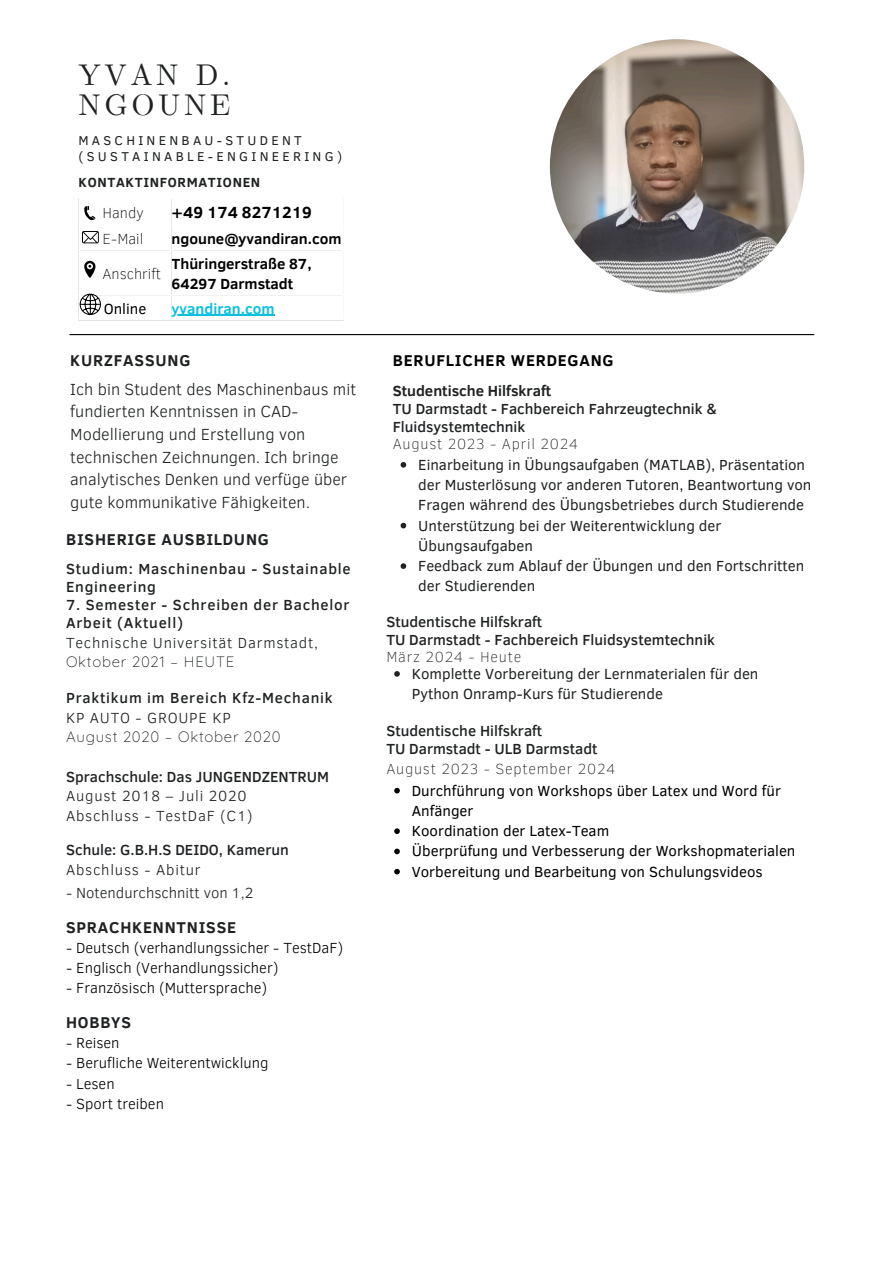
<style>
.page{position:relative;width:894px;height:1264px;background:#fff}
.page>*{position:absolute;margin:0;border:0;box-sizing:border-box;transform-origin:0 0}
.t1{font:29.85px/29.5px "CMU Serif";letter-spacing:.12em;color:#1f2122}
.t2{font:300 16.5px/22.5px "Clear Sans";color:#1f2122}
.t3{font:700 16.5px "Clear Sans";color:#000}
.t4{font:700 16.05px "Clear Sans";letter-spacing:.05em;color:#1f2122}
.t5{font:700 16.05px "Clear Sans";letter-spacing:.05em;color:#000}
.t6{font:15px/20.2px "Clear Sans";color:#1f2122}
.t7{font:500 15px/18px "Clear Sans";color:#1f2122}
.t8{font:15px/20.2px "Clear Sans";color:#000}
.t9{font:300 15px "Clear Sans";color:#000}
.t10{font:300 15px/20.2px "Clear Sans";letter-spacing:.05em;color:#1f2122}
.t11{font:500 15px/18px "Clear Sans";letter-spacing:.055em;color:#1f2122}
.t12{font:100 15px "Clear Sans";letter-spacing:.05em;color:#1f2122}
.t13{font:700 15px "Clear Sans";color:#000}
.t14{font:500 15px/18px "Clear Sans";letter-spacing:.05em;color:#1f2122}
.t15{font:300 15px/19.2px "Quicksand";letter-spacing:.05em;color:#1f2122}
.t16{font:300 15px "Clear Sans";color:#1f2122}
.t17{font:100 15px "Clear Sans";color:#000}
.t18{font:700 15px "Clear Sans";color:#0cc0df}
.t19{font:700 13.5px "Clear Sans";letter-spacing:.05em;color:#1f2122}
.t20{font:13.2px "Clear Sans";letter-spacing:.25em;color:#1f2122}
.s1{font-family:"Quicksand"}
.s2{font-family:"Clear Sans"}
.s3{font-weight:700}
</style>
<div class="page">
<img style="left:549px;top:39px;width:255px;height:254px;border-radius:50%">
<hr style="left:69px;top:334px;width:745px;height:1px;background:#000">
<hr style="left:171px;top:315px;width:103px;height:1px;background:#0cc0df">
<hr style="left:171px;top:199px;width:1px;height:120px;background:#fff">
<svg style="left:84px;top:206px;width:11px;height:14px"></svg>
<svg style="left:82px;top:231px;width:17px;height:12px"></svg>
<svg style="left:84px;top:261px;width:11px;height:17px"></svg>
<svg style="left:80px;top:294px;width:21px;height:21px"></svg>
<svg style="left:400px;top:462px;width:6px;height:5px"></svg>
<svg style="left:400px;top:523px;width:6px;height:5px"></svg>
<svg style="left:400px;top:563px;width:6px;height:6px"></svg>
<svg style="left:394px;top:671px;width:6px;height:5px"></svg>
<svg style="left:394px;top:787px;width:6px;height:6px"></svg>
<svg style="left:394px;top:828px;width:6px;height:6px"></svg>
<svg style="left:394px;top:848px;width:6px;height:6px"></svg>
<svg style="left:394px;top:868px;width:6px;height:6px"></svg>
<p class="t1" style="left:78px;top:62px;width:153px">YVAN D.<br>NGOUNE</p>
<p class="t20" style="left:78px;top:131px;width:225px">MASCHINENBAU-STUDENT</p>
<p class="t20" style="left:78px;top:146px;width:265px">(SUSTAINABLE-ENGINEERING)</p>
<h4 class="t19" style="left:79px;top:173px;width:183px">KONTAKTINFORMATIONEN</h4>
<p class="t17" style="left:102px;top:202px;width:43px">Handy</p>
<p class="t3" style="left:171px;top:200px;width:142px">+49 174 8271219</p>
<h5 class="t17" style="left:102px;top:228px;width:42px">E-Mail</h5>
<p class="t13" style="left:171px;top:228px;width:171px">ngoune@yvandiran.com</p>
<p class="t17" style="left:102px;top:263px;width:60px">Anschrift</p>
<p class="t13" style="left:171px;top:252px;width:141px">Thüringerstraße 87,</p>
<p class="t13" style="left:171px;top:273px;width:123px">64297 Darmstadt</p>
<p class="t8" style="left:104px;top:297px;width:44px">Online</p>
<p class="t18" style="left:171px;top:297px;width:104px">yvandiran.com</p>
<p class="t4" style="left:70px;top:348px;width:122px">KURZFASSUNG</p>
<p class="t2" style="left:70px;top:377px;width:287px">Ich bin Student des Maschinenbaus mit fundierten Kenntnissen in CAD-Modellierung und Erstellung von technischen Zeichnungen. Ich bringe analytisches Denken und verfüge über gute kommunikative Fähigkeiten.</p>
<h4 class="t4" style="left:66px;top:528px;width:204px">BISHERIGE AUSBILDUNG</h4>
<h3 class="t14" style="left:66px;top:559px;width:286px">Studium: Maschinenbau - Sustainable<br>Engineering</h3>
<h3 class="t11" style="left:66px;top:595px;width:285px">7. Semester - Schreiben der Bachelor<br>Arbeit (Aktuell)</h3>
<h4 class="t10" style="left:66px;top:632px;width:253px;line-height:19.2px">Technische Universität Darmstadt,<br><span class="s1">Oktober 2021 – HEUTE</span></h4>
<h3 class="t11" style="left:66px;top:688px;width:268px">Praktikum im Bereich Kfz-Mechanik</h3>
<h4 class="t15" style="left:66px;top:707px;width:216px"><span class="s2">KP AUTO - GROUPE KP<br></span>August 2020 – Oktober 2020</h4>
<h4 class="t7" style="left:66px;top:766px;width:264px">Sprachschule: Das JUNGENDZENTRUM</h4>
<p class="t10" style="left:66px;top:785px;width:188px">August 2018 – Juli 2020<br>Abschluss - TestDaF (C1)</p>
<h4 class="t7" style="left:66px;top:840px;width:224px">Schule: G.B.H.S DEIDO, Kamerun</h4>
<h3 class="t10" style="left:66px;top:858px;width:136px">Abschluss - Abitur</h3>
<p class="t16" style="left:66px;top:881px;width:189px">- Notendurchschnitt von 1,2</p>
<p class="t4" style="left:66px;top:915px;width:171px">SPRACHKENNTNISSE</p>
<p class="t9" style="left:66px;top:936px;width:279px">- Deutsch (verhandlungssicher - TestDaF)</p>
<p class="t9" style="left:66px;top:956px;width:214px">- Englisch (Verhandlungssicher)</p>
<p class="t9" style="left:66px;top:977px;width:203px">- Französisch (Muttersprache)</p>
<h3 class="t4" style="left:66px;top:1010px;width:66px">HOBBYS</h3>
<p class="t9" style="left:66px;top:1031px;width:55px">- Reisen</p>
<p class="t9" style="left:66px;top:1052px;width:204px">- Berufliche Weiterentwicklung</p>
<p class="t9" style="left:66px;top:1072px;width:50px">- Lesen</p>
<p class="t9" style="left:66px;top:1092px;width:99px">- Sport treiben</p>
<p class="t5" style="left:392px;top:348px;width:222px">BERUFLICHER WERDEGANG</p>
<h2 class="t7" style="left:392px;top:380px;width:325px"><span class="s3">Studentische Hilfskraft<br></span>TU Darmstadt - Fachbereich Fahrzeugtechnik &amp;<br>Fluidsystemtechnik</h2>
<h2 class="t12" style="left:392px;top:433px;width:187px">August 2023 - April 2024</h2>
<p class="t6" style="left:418px;top:454px;width:394px">Einarbeitung in Übungsaufgaben (MATLAB), Präsentation der Musterlösung vor anderen Tutoren, Beantwortung von<br>Fragen während des Übungsbetriebes durch Studierende</p>
<p class="t6" style="left:418px;top:514px;width:304px">Unterstützung bei der Weiterentwicklung der<br>Übungsaufgaben</p>
<p class="t6" style="left:418px;top:555px;width:387px">Feedback zum Ablauf der Übungen und den Fortschritten der Studierenden</p>
<h4 class="t7" style="left:386px;top:611px;width:330px">Studentische Hilfskraft<br>TU Darmstadt - Fachbereich Fluidsystemtechnik</h4>
<h3 class="t12" style="left:386px;top:645px;width:136px">März 2024 - Heute</h3>
<h4 class="t6" style="left:412px;top:662px;width:348px">Komplette Vorbereitung der Lernmaterialen für den<br>Python Onramp-Kurs für Studierende</h4>
<h3 class="t7" style="left:386px;top:720px;width:212px">Studentische Hilfskraft<br>TU Darmstadt - ULB Darmstadt</h3>
<h3 class="t12" style="left:386px;top:758px;width:230px">August 2023 - September 2024</h3>
<p class="t8" style="left:412px;top:779px;width:370px">Durchführung von Workshops über Latex und Word für<br>Anfänger</p>
<p class="t8" style="left:412px;top:820px;width:199px">Koordination der Latex-Team</p>
<p class="t8" style="left:412px;top:840px;width:385px">Überprüfung und Verbesserung der Workshopmaterialen</p>
<h2 class="t8" style="left:412px;top:860px;width:352px">Vorbereitung und Bearbeitung von Schulungsvideos</h2>
</div>
